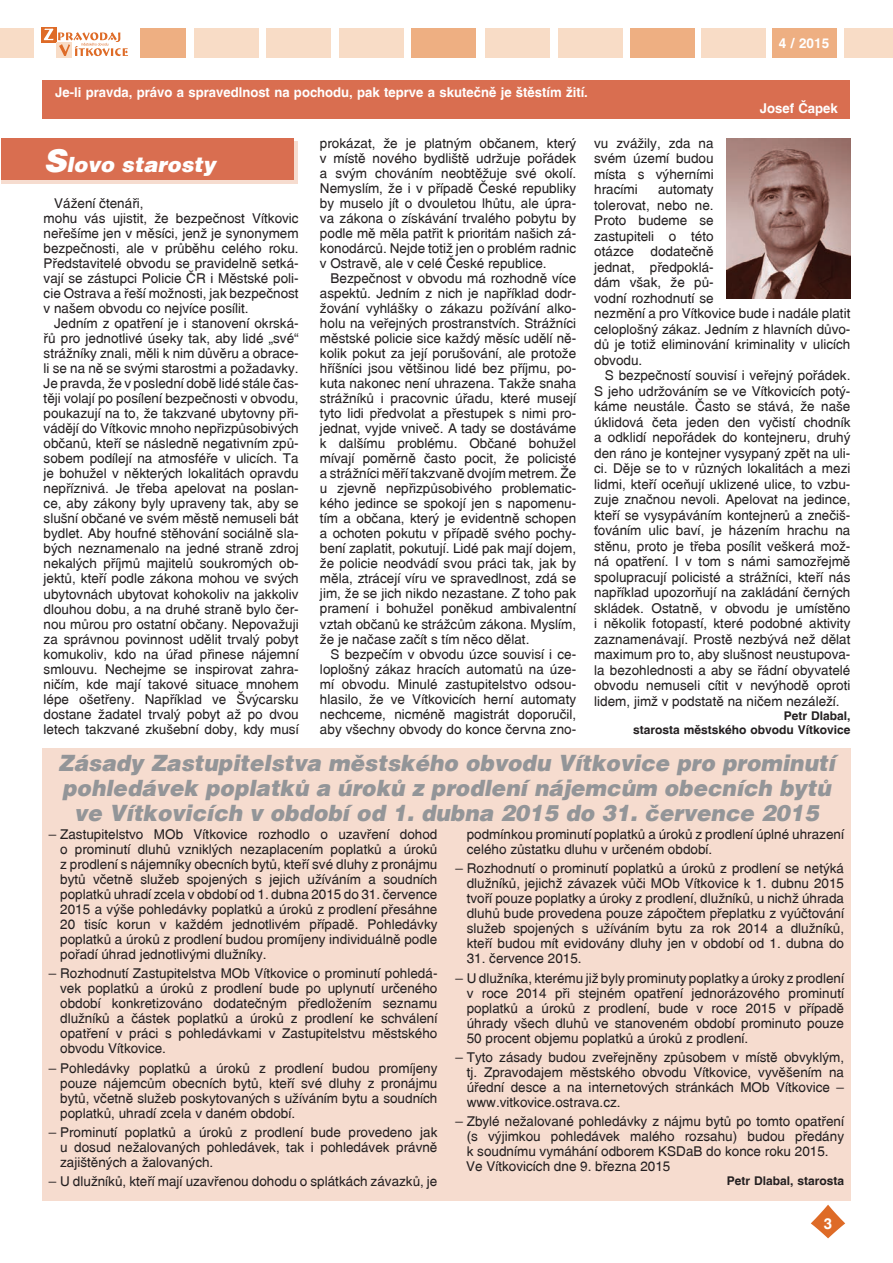
<style>
.page{position:relative;width:893px;height:1263px;background:#fff}
.page>*{position:absolute;margin:0;border:0;box-sizing:border-box;transform-origin:0 0}
.t1{font:italic 900 22.5px/24.8px "Switzerland";color:#939598;text-align:center;scale:.96 1}
.t2{font:italic 900 21px "Switzerland";color:#fff}
.t3{font:700 15px "Switzerland";color:#fff}
.t4{font:13.5px/15px "Switzerland";color:#231f20;text-align:justify}
.t5{font:700 13.5px "Switzerland";color:#fff}
.t6{font:700 12px/14px "Switzerland";color:#231f20;text-align:right}
.s1{font-size:31.5px}
</style>
<div class="page">
<div style="left:43px;top:748px;width:807px;height:452px;background:#f6dccf"></div>
<div style="left:485px;top:28px;width:65px;height:29px;background:#f8dcc6"></div>
<div style="left:558px;top:28px;width:65px;height:29px;background:#f8dcc6"></div>
<div style="left:630px;top:28px;width:65px;height:29px;background:#eeaf82"></div>
<div style="left:266px;top:28px;width:65px;height:29px;background:#f8dcc6"></div>
<div style="left:339px;top:28px;width:65px;height:29px;background:#f8dcc6"></div>
<div style="left:194px;top:28px;width:64px;height:29px;background:#f8dcc6"></div>
<div style="left:141px;top:28px;width:45px;height:29px;background:#eeaf82"></div>
<div style="left:0;top:28px;width:34px;height:30px;background:#f8dcc6"></div>
<div style="left:411px;top:28px;width:65px;height:29px;background:#eeaf82"></div>
<div style="left:701px;top:28px;width:65px;height:29px;background:#f8dcc6"></div>
<div style="left:772px;top:28px;width:65px;height:29px;background:#eeaf82"></div>
<div style="left:844px;top:28px;width:49px;height:29px;background:#f8dcc6"></div>
<svg style="left:41px;top:27px;width:15px;height:15px"></svg>
<div style="left:57px;top:42px;width:15px;height:16px;background:#f8dcc6"></div>
<svg style="left:44px;top:29px;width:84px;height:27px"></svg>
<svg style="left:811px;top:1205px;width:34px;height:33px"></svg>
<div style="left:1px;top:141px;width:297px;height:42px;background:#f6dccf"></div>
<div style="left:1px;top:138px;width:293px;height:42px;background:#d96e50"></div>
<div style="left:43px;top:81px;width:807px;height:38px;background:#d96e50"></div>
<img style="left:726px;top:139px;width:124px;height:159px">
<p class="t5" style="left:55px;top:84px;width:534px">Je-li pravda, právo a spravedlnost na pochodu, pak teprve a skutečně je štěstím žití.</p>
<p class="t5" style="left:779px;top:35px;width:52px">4 / 2015</p>
<p class="t5" style="left:760px;top:101px;width:79px">Josef Čapek</p>
<h2 class="t2" style="left:44px;top:152px;width:174px"><span class="s1">S</span>lovo starosty</h2>
<p class="t4" style="left:44px;top:196px;width:257px;text-align:left;text-indent:11px">Vážení čtenáři,<br>mohu vás ujistit, že bezpečnost Vítkovic neřešíme jen v měsíci, jenž je synonymem bezpečnosti, ale v průběhu celého roku.<br>Představitelé obvodu se pravidelně setká&shy;vají se zástupci Policie ČR i Městské poli&shy;cie Ostrava a řeší možnosti, jak bezpečnost v našem obvodu co nejvíce posílit.</p>
<p class="t4" style="left:44px;top:316px;width:257px;text-indent:11px">Jedním z opatření je i stanovení okrská&shy;řů pro jednotlivé úseky tak, aby lidé „své“ strážníky znali, měli k nim důvěru a obrace&shy;li se na ně se svými starostmi a požadavky.<br>Je pravda, že v poslední době lidé stále čas&shy;těji volají po posílení bezpečnosti v obvodu, poukazují na to, že takzvané ubytovny při&shy;vádějí do Vítkovic mnoho nepřizpůsobivých občanů, kteří se následně negativním způ&shy;sobem podílejí na atmosféře v ulicích. Ta je bohužel v některých lokalitách opravdu nepříznivá. Je třeba apelovat na poslan&shy;ce, aby zákony byly upraveny tak, aby se slušní občané ve svém městě nemuseli bát bydlet. Aby houfné stěhování sociálně sla&shy;bých neznamenalo na jedné straně zdroj nekalých příjmů majitelů soukromých ob&shy;jektů, kteří podle zákona mohou ve svých ubytovnách ubytovat kohokoliv na jakkoliv dlouhou dobu, a na druhé straně bylo čer&shy;nou můrou pro ostatní občany. Nepovažuji za správnou povinnost udělit trvalý pobyt komukoliv, kdo na úřad přinese nájemní smlouvu. Nechejme se inspirovat zahra&shy;ničím, kde mají takové situace mnohem lépe ošetřeny. Například ve Švýcarsku dostane žadatel trvalý pobyt až po dvou letech takzvané zkušební doby, kdy musí</p>
<p class="t4" style="left:320px;top:135px;width:258px">prokázat, že je platným občanem, který v místě nového bydliště udržuje pořádek a svým chováním neobtěžuje své okolí.<br>Nemyslím, že i v případě České republiky by muselo jít o dvouletou lhůtu, ale úpra&shy;va zákona o získávání trvalého pobytu by podle mě měla patřit k prioritám našich zá&shy;konodárců. Nejde totiž jen o problém radnic v Ostravě, ale v celé České republice.</p>
<p class="t4" style="left:320px;top:271px;width:258px;text-indent:11px">Bezpečnost v obvodu má rozhodně více aspektů. Jedním z nich je například dodr&shy;žování vyhlášky o zákazu požívání alko&shy;holu na veřejných prostranstvích. Strážníci městské policie sice každý měsíc udělí ně&shy;kolik pokut za její porušování, ale protože hříšníci jsou většinou lidé bez příjmu, po&shy;kuta nakonec není uhrazena. Takže snaha strážníků i pracovnic úřadu, které musejí tyto lidi předvolat a přestupek s nimi pro&shy;jednat, vyjde vniveč. A tady se dostáváme k dalšímu problému. Občané bohužel mívají poměrně často pocit, že policisté a strážníci měří takzvaně dvojím metrem. Že u zjevně nepřizpůsobivého problematic&shy;kého jedince se spokojí jen s napomenu&shy;tím a občana, který je evidentně schopen a ochoten pokutu v případě svého pochy&shy;bení zaplatit, pokutují. Lidé pak mají dojem, že policie neodvádí svou práci tak, jak by měla, ztrácejí víru ve spravedlnost, zdá se jim, že se jich nikdo nezastane. Z toho pak pramení i bohužel poněkud ambivalentní vztah občanů ke strážcům zákona. Myslím, že je načase začít s tím něco dělat.</p>
<p class="t4" style="left:320px;top:646px;width:258px;text-indent:11px">S bezpečím v obvodu úzce souvisí i ce&shy;loplošný zákaz hracích automatů na úze&shy;mí obvodu. Minulé zastupitelstvo odsou&shy;hlasilo, že ve Vítkovicích herní automaty nechceme, nicméně magistrát doporučil, aby všechny obvody do konce června zno-</p>
<p class="t4" style="left:594px;top:135px;width:121px;line-height:15.5px">vu zvážily, zda na svém území budou místa s výherními hracími</p>
<p class="t4" style="left:594px;top:182px;width:258px;line-height:15.5px;text-align:left;text-indent:64px">automaty<br>tolerovat, nebo ne.<br>Proto budeme se<br>zastupiteli o této<br>otázce dodatečně<br>jednat, předpoklá-<br>dám však, že pů-<br>vodní rozhodnutí se<br>nezmění a pro Vítkovice bude i nadále platit celoplošný zákaz. Jedním z hlavních důvo&shy;dů je totiž eliminování kriminality v ulicích obvodu.</p>
<p class="t4" style="left:594px;top:368px;width:258px;line-height:15.5px;text-indent:11px">S bezpečností souvisí i veřejný pořádek.<br>S jeho udržováním se ve Vítkovicích potý&shy;káme neustále. Často se stává, že naše úklidová četa jeden den vyčistí chodník a odklidí nepořádek do kontejneru, druhý den ráno je kontejner vysypaný zpět na uli&shy;ci. Děje se to v různých lokalitách a mezi lidmi, kteří oceňují uklizené ulice, to vzbu&shy;zuje značnou nevoli. Apelovat na jedince, kteří se vysypáváním kontejnerů a znečiš&shy;ťováním ulic baví, je házením hrachu na stěnu, proto je třeba posílit veškerá mož&shy;ná opatření. I v tom s námi samozřejmě spolupracují policisté a strážníci, kteří nás například upozorňují na zakládání černých skládek. Ostatně, v obvodu je umístěno i několik fotopastí, které podobné aktivity zaznamenávají. Prostě nezbývá než dělat maximum pro to, aby slušnost neustupova&shy;la bezohlednosti a aby se řádní obyvatelé obvodu nemuseli cítit v nevýhodě oproti lidem, jimž v podstatě na ničem nezáleží.</p>
<p class="t6" style="left:633px;top:708px;width:219px">Petr Dlabal,<br>starosta městského obvodu Vítkovice</p>
<h1 class="t1" style="left:58px;top:752px;width:810px">Zásady Zastupitelstva městského obvodu Vítkovice pro prominutí pohledávek poplatků a úroků z prodlení nájemcům obecních bytů ve Vítkovicích v období od 1. dubna 2015 do 31. července 2015</h1>
<p class="t4" style="left:60px;top:827px;width:379px;text-indent:-11px">– Zastupitelstvo MOb Vítkovice rozhodlo o uzavření dohod o prominutí dluhů vzniklých nezaplacením poplatků a úroků z prodlení s nájemníky obecních bytů, kteří své dluhy z pronájmu bytů včetně služeb spojených s jejich užíváním a soudních poplatků uhradí zcela v období od 1. dubna 2015 do 31. července 2015 a výše pohledávky poplatků a úroků z prodlení přesáhne 20 tisíc korun v každém jednotlivém případě. Pohledávky poplatků a úroků z prodlení budou promíjeny individuálně podle pořadí úhrad jednotlivými dlužníky.</p>
<p class="t4" style="left:60px;top:966px;width:379px;text-indent:-11px">– Rozhodnutí Zastupitelstva MOb Vítkovice o prominutí pohledá&shy;vek poplatků a úroků z prodlení bude po uplynutí určeného období konkretizováno dodatečným předložením seznamu dlužníků a částek poplatků a úroků z prodlení ke schválení opatření v práci s pohledávkami v Zastupitelstvu městského obvodu Vítkovice.</p>
<p class="t4" style="left:60px;top:1060px;width:379px;text-indent:-11px">– Pohledávky poplatků a úroků z prodlení budou promíjeny pouze nájemcům obecních bytů, kteří své dluhy z pronájmu bytů, včetně služeb poskytovaných s užíváním bytu a soudních poplatků, uhradí zcela v daném období.</p>
<p class="t4" style="left:60px;top:1125px;width:379px;text-indent:-11px">– Prominutí poplatků a úroků z prodlení bude provedeno jak u dosud nežalovaných pohledávek, tak i pohledávek právně zajištěných a žalovaných.</p>
<p class="t4" style="left:49px;top:1174px;width:390px">– U dlužníků, kteří mají uzavřenou dohodu o splátkách závazků, je</p>
<p class="t4" style="left:467px;top:827px;width:379px">podmínkou prominutí poplatků a úroků z prodlení úplné uhrazení celého zůstatku dluhu v určeném období.</p>
<p class="t4" style="left:467px;top:861px;width:379px;text-indent:-11px">– Rozhodnutí o prominutí poplatků a úroků z prodlení se netýká dlužníků, jejichž závazek vůči MOb Vítkovice k 1. dubnu 2015 tvoří pouze poplatky a úroky z prodlení, dlužníků, u nichž úhrada dluhů bude provedena pouze zápočtem přeplatku z vyúčtování služeb spojených s užíváním bytu za rok 2014 a dlužníků, kteří budou mít evidovány dluhy jen v období od 1. dubna do</p>
<p class="t4" style="left:467px;top:951px;width:116px">31. července 2015.</p>
<p class="t4" style="left:467px;top:970px;width:379px;text-indent:-11px">– U dlužníka, kterému již byly prominuty poplatky a úroky z prodlení v roce 2014 při stejném opatření jednorázového prominutí poplatků a úroků z prodlení, bude v roce 2015 v případě úhrady všech dluhů ve stanoveném období prominuto pouze 50 procent objemu poplatků a úroků z prodlení.</p>
<p class="t4" style="left:467px;top:1050px;width:379px;text-indent:-11px">– Tyto zásady budou zveřejněny způsobem v místě obvyklým, tj. Zpravodajem městského obvodu Vítkovice, vyvěšením na úřední desce a na internetových stránkách MOb Vítkovice – www.vitkovice.ostrava.cz.</p>
<p class="t4" style="left:466px;top:1114px;width:379px;text-align:left;text-indent:-11px">– Zbylé nežalované pohledávky z nájmu bytů po tomto opatření (s výjimkou pohledávek malého rozsahu) budou předány k soudnímu vymáhání odborem KSDaB do konce roku 2015.<br>Ve Vítkovicích dne 9. března 2015</p>
<p class="t6" style="left:727px;top:1173px;width:119px">Petr Dlabal, starosta</p>
<p class="t3" style="left:824px;top:1215px;width:10px">3</p>
</div>
